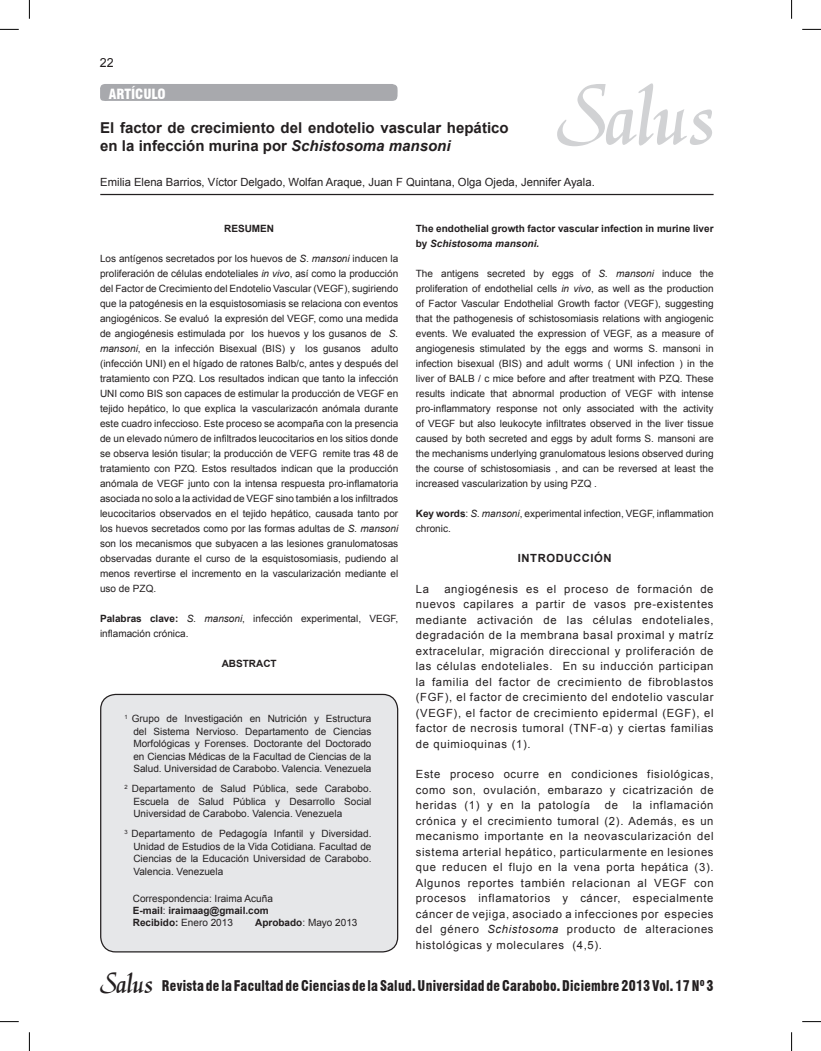
<style>
.page{position:relative;width:821px;height:1051px;background:#fff}
.page>*{position:absolute;margin:0;border:0;box-sizing:border-box;transform-origin:0 0}
.t1{font:90px "Gorle";color:#d1d2d4}
.Texto_UC{font:700 15px/18px "Arial";color:#231f20}
.t2{font:900 condensed 14.5px "Swiss 721 BT";letter-spacing:.02em;color:#231f20;scale:.91 1}
.t3{font:900 condensed 13.75px "Swiss 721 BT";color:#fff}
.t4{font:12.5px "Arial";color:#231f20}
.t5{font:11.25px/15.5px "Arial";letter-spacing:.06em;color:#231f20;text-align:justify}
.t6{font:11.25px "Arial";color:#231f20}
.t7{font:700 11.25px "Arial";letter-spacing:.05em;color:#231f20}
.annotation_text{font:10px/15px "Arial";color:#231f20;text-align:justify}
.annotation_text-2{font:700 10px/15px "Arial";color:#231f20}
.s1{font-style:italic}
.s2{font-weight:700}
.s3{font-weight:400}
.s4{font-family:"Gorle";font-weight:400;font-stretch:normal;font-size:30px}
</style>
<div class="page">
<div style="left:100px;top:84px;width:298px;height:17px;background:#a8a9ad"></div>
<hr style="left:100px;top:194px;width:613px;height:1px;background:#231f20">
<div style="left:101px;top:694px;width:296px;height:258px;background:#e6e7e9;border-radius:15px"></div>
<div style="left:100px;top:694px;width:298px;height:258px;border:1px solid #231f20;border-radius:15px"></div>
<svg style="left:0;top:29px;width:19px;height:1px"></svg>
<svg style="left:802px;top:29px;width:19px;height:1px"></svg>
<svg style="left:0;top:1021px;width:19px;height:1px"></svg>
<svg style="left:802px;top:1021px;width:19px;height:1px"></svg>
<svg style="left:29px;top:0;width:1px;height:19px"></svg>
<svg style="left:29px;top:1032px;width:1px;height:19px"></svg>
<svg style="left:791px;top:0;width:1px;height:19px"></svg>
<svg style="left:791px;top:1032px;width:1px;height:19px"></svg>
<p class="t4" style="left:100px;top:54px;width:15px">22</p>
<p class="t1" style="left:555px;top:63px;width:159px">Salus</p>
<p class="t6" style="left:100px;top:175px;width:496px">Emilia Elena Barrios, Víctor Delgado, Wolfan Araque, Juan F Quintana, Olga Ojeda, Jennifer Ayala.</p>
<p class="annotation_text-2" style="left:224px;top:221px;width:51px">RESUMEN</p>
<p class="annotation_text" style="left:100px;top:251px;width:300px">Los antígenos secretados por los huevos de <span class="s1">S. mansoni</span> inducen la proliferación de células endoteliales <span class="s1">in vivo</span>, así como la producción del Factor de Crecimiento del Endotelio Vascular (VEGF), sugiriendo que la patogénesis en la esquistosomiasis se relaciona con eventos angiogénicos. Se evaluó la expresión del VEGF, como una medida de angiogénesis estimulada por los huevos y los gusanos de <span class="s1">S. mansoni</span>, en la infección Bisexual (BIS) y los gusanos adulto (infección UNI) en el hígado de ratones Balb/c, antes y después del tratamiento con PZQ. Los resultados indican que tanto la infección UNI como BIS son capaces de estimular la producción de VEGF en tejido hepático, lo que explica la vascularizacón anómala durante este cuadro infeccioso. Este proceso se acompaña con la presencia de un elevado número de infiltrados leucocitarios en los sitios donde se observa lesión tisular; la producción de VEFG remite tras 48 de tratamiento con PZQ. Estos resultados indican que la producción anómala de VEGF junto con la intensa respuesta pro-inflamatoria asociada no solo a la actividad de VEGF sino también a los infiltrados leucocitarios observados en el tejido hepático, causada tanto por los huevos secretados como por las formas adultas de <span class="s1">S. mansoni </span>son los mecanismos que subyacen a las lesiones granulomatosas observadas durante el curso de la esquistosomiasis, pudiendo al menos revertirse el incremento en la vascularización mediante el uso de PZQ.</p>
<p class="annotation_text" style="left:100px;top:611px;width:300px"><span class="s2">Palabras clave:</span> <span class="s1">S. mansoni</span>, infección experimental, VEGF, inflamación crónica.</p>
<p class="annotation_text-2" style="left:222px;top:656px;width:56px">ABSTRACT</p>
<p class="t3" style="left:109px;top:85px;width:58px">ARTÍCULO</p>
<p class="Texto_UC" style="left:100px;top:119px;width:410px">El factor de crecimiento del endotelio vascular hepático en la infección murina por <span class="s1">Schistosoma mansoni</span></p>
<p class="annotation_text-2" style="left:416px;top:221px;width:299px">The endothelial growth factor vascular infection in murine liver by <span class="s1">Schistosoma mansoni.</span></p>
<p class="annotation_text" style="left:416px;top:266px;width:299px">The antigens secreted by eggs of <span class="s1">S. mansoni</span> induce the proliferation of endothelial cells <span class="s1">in vivo</span>, as well as the production of Factor Vascular Endothelial Growth factor (VEGF), suggesting that the pathogenesis of schistosomiasis relations with angiogenic events. We evaluated the expression of VEGF, as a measure of angiogenesis stimulated by the eggs and worms S. mansoni in infection bisexual (BIS) and adult worms ( UNI infection ) in the liver of BALB / c mice before and after treatment with PZQ. These results indicate that abnormal production of VEGF with intense pro-inflammatory response not only associated with the activity of VEGF but also leukocyte infiltrates observed in the liver tissue caused by both secreted and eggs by adult forms S. mansoni are the mechanisms underlying granulomatous lesions observed during the course of schistosomiasis , and can be reversed at least the increased vascularization by using PZQ .</p>
<p class="annotation_text" style="left:416px;top:506px;width:299px"><span class="s2">Key words</span>: <span class="s1">S. mansoni</span>, experimental infection, VEGF, inflammation chronic.</p>
<p class="t7" style="left:518px;top:551px;width:95px">INTRODUCCIÓN</p>
<p class="t5" style="left:416px;top:581px;width:15px">La</p>
<p class="t5" style="left:416px;top:581px;width:299px;text-indent:29px">angiogénesis es el proceso de formación de nuevos capilares a partir de vasos pre-existentes mediante activación de las células endoteliales, degradación de la membrana basal proximal y matríz extracelular, migración direccional y proliferación de las células endoteliales. En su inducción participan la familia del factor de crecimiento de fibroblastos (FGF), el factor de crecimiento del endotelio vascular (VEGF), el factor de crecimiento epidermal (EGF), el factor de necrosis tumoral (TNF-α) y ciertas familias de quimioquinas (1).</p>
<p class="t5" style="left:416px;top:767px;width:299px">Este proceso ocurre en condiciones fisiológicas, como son, ovulación, embarazo y cicatrización de heridas (1) y en la patología</p>
<p class="annotation_text" style="left:133px;top:713px;width:239px;line-height:12.5px;text-indent:-9px"><sup>1</sup> Grupo de Investigación en Nutrición y Estructura del Sistema Nervioso. Departamento de Ciencias Morfológicas y Forenses. Doctorante del Doctorado en Ciencias Médicas de la Facultad de Ciencias de la Salud. Universidad de Carabobo. Valencia. Venezuela</p>
<p class="annotation_text" style="left:133px;top:783px;width:239px;line-height:12.5px;text-indent:-9px"><sup>2</sup> Departamento de Salud Pública, sede Carabobo.<br>Escuela de Salud Pública y Desarrollo Social Universidad de Carabobo. Valencia. Venezuela</p>
<p class="annotation_text" style="left:133px;top:828px;width:239px;line-height:12.5px;text-indent:-9px"><sup>3</sup> Departamento de Pedagogía Infantil y Diversidad.<br>Unidad de Estudios de la Vida Cotidiana. Facultad de Ciencias de la Educación Universidad de Carabobo.<br>Valencia. Venezuela</p>
<p class="annotation_text" style="left:133px;top:891px;width:142px">Correspondencia: Iraima Acuña</p>
<p class="annotation_text-2" style="left:133px;top:903px;width:137px">E-mail<span class="s3">:</span> iraimaag@gmail.com</p>
<p class="annotation_text-2" style="left:133px;top:915px;width:102px">Recibido: <span class="s3">Enero 2013</span></p>
<p class="annotation_text" style="left:255px;top:915px;width:104px"><span class="s2">Aprobado</span>: Mayo 2013</p>
<p class="t5" style="left:416px;top:798px;width:299px;text-indent:217px">la inflamación crónica y el crecimiento tumoral (2). Además, es un mecanismo importante en la neovascularización del sistema arterial hepático, particularmente en lesiones que reducen el flujo en la vena porta hepática (3).<br>Algunos reportes también relacionan al VEGF con procesos inflamatorios y cáncer, especialmente cáncer de vejiga, asociado a infecciones por especies del género <span class="s1">Schistosoma</span> producto de alteraciones histológicas y moleculares (4,5).</p>
<p class="t5" style="left:605px;top:798px;width:15px">de</p>
<h3 class="t2" style="left:100px;top:977px;width:675px"><span class="s4">Salus</span> Revista de la Facultad de Ciencias de la Salud. Universidad de Carabobo. Diciembre 2013 Vol. 17 Nº 3</h3>
</div>
